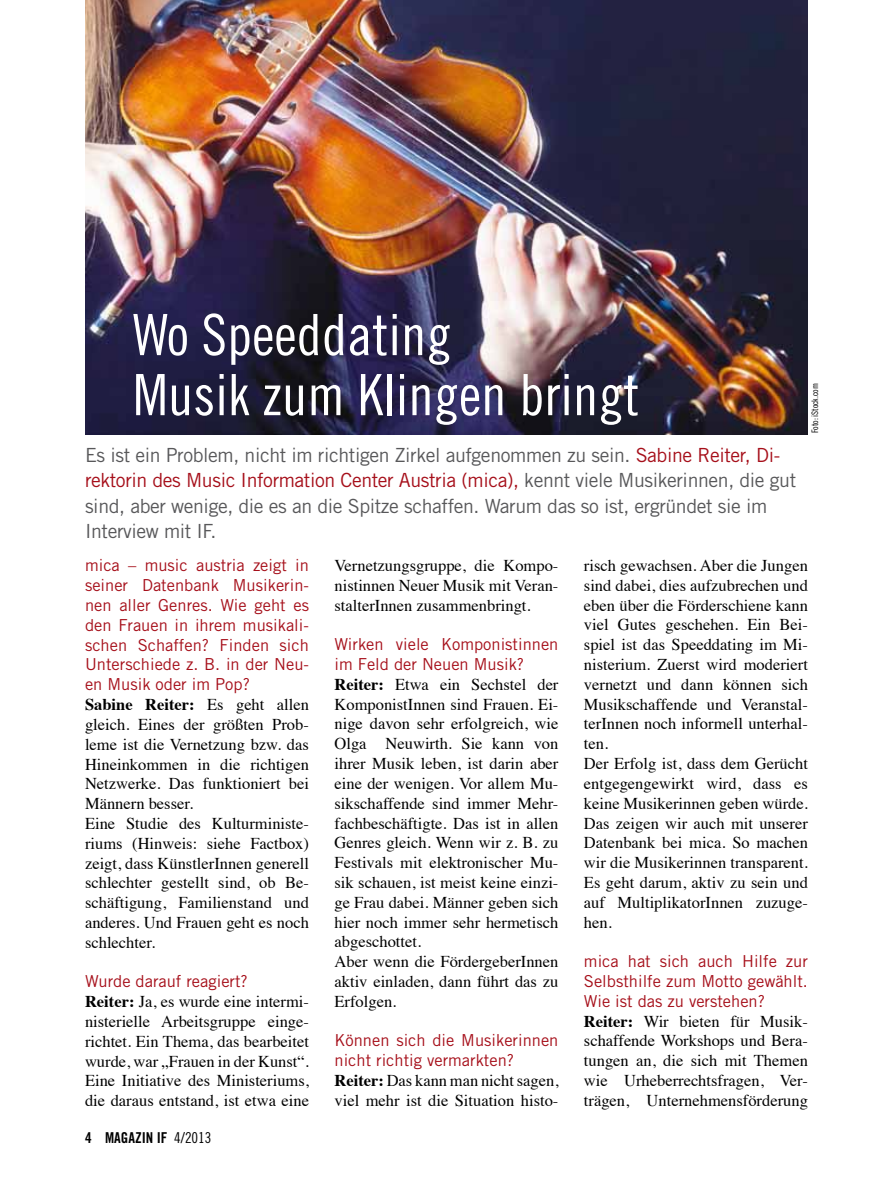
<style>
.page{position:relative;width:893px;height:1191px;background:#fff}
.page>*{position:absolute;margin:0;border:0;box-sizing:border-box;transform-origin:0 0}
.t1{font:57px/60px "Trade Gothic Cond Eighteen";color:#fff}
.t2{font:19.5px/25.5px "Trade Gothic";letter-spacing:-.02em;color:#58585a}
.t3{font:16.5px/19.8px "Times";color:#000}
.t4{font:16.5px/19.8px "Trade Gothic";color:#a60f1a;text-align:justify}
.t5{font:15px "Trade Gothic Bold Cond Twenty";color:#000}
.t6{font:9px "Trade Gothic Cond Eighteen";letter-spacing:-.01em;color:#000}
.s1{color:#a60f1a}
.s2{font-weight:700}
.s3{font-family:"Trade Gothic Cond Eighteen"}
</style>
<div class="page">
<img style="left:85px;top:0;width:723px;height:434px">
<h1 class="t1" style="left:133px;top:304px;width:508px">Wo Speeddating<br>Musik zum Klingen bringt</h1>
<p class="t2" style="left:85px;top:442px;width:713px">Es ist ein Problem, nicht im richtigen Zirkel aufgenommen zu sein. <span class="s1">Sabine Reiter, Di&shy;rektorin des Music Information Center Austria (mica),</span> kennt viele Musikerinnen, die gut sind, aber wenige, die es an die Spitze schaffen. Warum das so ist, ergründet sie im Interview mit IF.</p>
<p class="t6" style="left:810px;top:433px;width:51px;rotate:-90deg">Foto: iStock.com</p>
<p class="t4" style="left:85px;top:555px;width:225px">mica – music austria zeigt in seiner Datenbank Musikerin&shy;nen aller Genres. Wie geht es den Frauen in ihrem musikali&shy;schen Schaffen? Finden sich Unterschiede z. B. in der Neu&shy;en Musik oder im Pop?</p>
<p class="t3" style="left:85px;top:693px;width:225px"><span class="s2">Sabine Reiter:</span> Es geht allen gleich. Eines der größten Prob&shy;leme ist die Vernetzung bzw. das<br>Hineinkommen in die richtigen<br>Netzwerke. Das funktioniert bei<br>Männern besser.<br>Eine Studie des Kulturministe&shy;riums (Hinweis: siehe Factbox) zeigt, dass KünstlerInnen generell schlechter gestellt sind, ob Be&shy;schäftigung, Familienstand und anderes. Und Frauen geht es noch schlechter.</p>
<p class="t4" style="left:85px;top:971px;width:164px">Wurde darauf reagiert?</p>
<p class="t3" style="left:85px;top:990px;width:225px;text-align:justify"><span class="s2">Reiter:</span> Ja, es wurde eine intermi&shy;nisterielle Arbeitsgruppe einge&shy;richtet. Ein Thema, das bearbeitet wurde, war „Frauen in der Kunst“.<br>Eine Initiative des Ministeriums, die daraus entstand, ist etwa eine</p>
<p class="t5" style="left:85px;top:1128px;width:128px">4 MAGAZIN IF <span class="s3">4/2013</span></p>
<p class="t3" style="left:334px;top:554px;width:225px;text-align:justify">Vernetzungsgruppe, die Kompo&shy;nistinnen Neuer Musik mit Veran&shy;stalterInnen zusammenbringt.</p>
<p class="t4" style="left:334px;top:634px;width:225px">Wirken viele Komponistinnen im Feld der Neuen Musik?</p>
<p class="t3" style="left:334px;top:673px;width:225px"><span class="s2">Reiter:</span> Etwa ein Sechstel der<br>KomponistInnen sind Frauen. Ei&shy;nige davon sehr erfolgreich, wie<br>Olga Neuwirth. Sie kann von ihrer Musik leben, ist darin aber eine der wenigen. Vor allem Mu&shy;sikschaffende sind immer Mehr&shy;fachbeschäftigte. Das ist in allen<br>Genres gleich. Wenn wir z. B. zu<br>Festivals mit elektronischer Mu&shy;sik schauen, ist meist keine einzi&shy;ge Frau dabei. Männer geben sich hier noch immer sehr hermetisch abgeschottet.<br>Aber wenn die FördergeberInnen aktiv einladen, dann führt das zu<br>Erfolgen.</p>
<p class="t4" style="left:334px;top:1030px;width:225px">Können sich die Musikerinnen nicht richtig vermarkten?</p>
<p class="t3" style="left:334px;top:1069px;width:225px"><span class="s2">Reiter:</span> Das kann man nicht sagen, viel mehr ist die Situation histo-</p>
<p class="t3" style="left:584px;top:554px;width:225px">risch gewachsen. Aber die Jungen sind dabei, dies aufzubrechen und eben über die Förderschiene kann viel Gutes geschehen. Ein Bei&shy;spiel ist das Speeddating im Mi&shy;nisterium. Zuerst wird moderiert vernetzt und dann können sich<br>Musikschaffende und Veranstal&shy;terInnen noch informell unterhal&shy;ten.<br>Der Erfolg ist, dass dem Gerücht entgegengewirkt wird, dass es keine Musikerinnen geben würde.<br>Das zeigen wir auch mit unserer<br>Datenbank bei mica. So machen wir die Musikerinnen transparent.<br>Es geht darum, aktiv zu sein und auf MultiplikatorInnen zuzuge&shy;hen.</p>
<p class="t4" style="left:584px;top:951px;width:225px">mica hat sich auch Hilfe zur Selbsthilfe zum Motto gewählt.<br>Wie ist das zu verstehen?</p>
<p class="t3" style="left:584px;top:1009px;width:225px;text-align:justify"><span class="s2">Reiter:</span> Wir bieten für Musik&shy;schaffende Workshops und Bera&shy;tungen an, die sich mit Themen wie Urheberrechtsfragen, Ver&shy;trägen, Unternehmensförderung</p>
</div>
